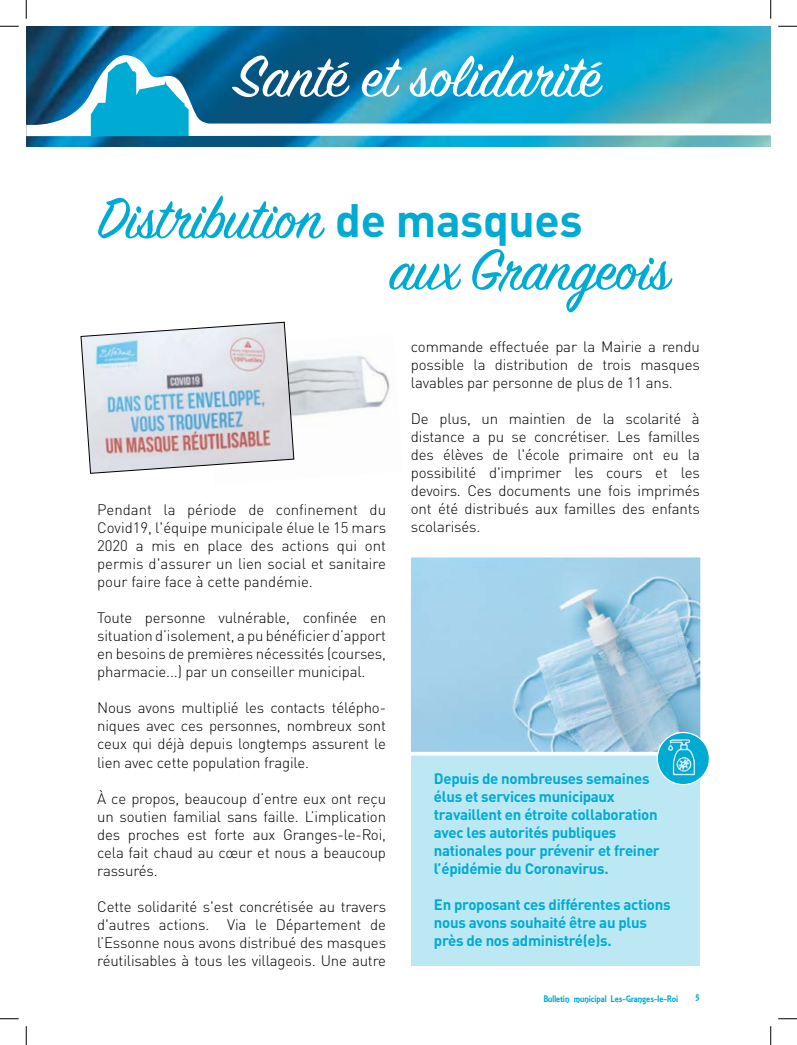
<style>
.page{position:relative;width:797px;height:1045px;background:#fff}
.page>*{position:absolute;margin:0;border:0;box-sizing:border-box;transform-origin:0 0}
.t1{font:65px "Sign Painter House Script";color:#fff}
.t2{font:63.75px/51.2px "Sign Painter House Script";letter-spacing:-.01em;color:#00abd3}
.t3{font:300 15px/18px "DIN Pro";letter-spacing:-.01em;color:#000;text-align:justify}
.t4{font:700 15px/18px "DIN Pro";letter-spacing:-.02em;color:#00abd3}
.t5{font:10px "ARESSENCE";color:#00abd3}
.s1{font-family:"DIN Pro";font-weight:700;font-size:46.25px}
</style>
<div class="page">
<img style="left:294px;top:355px;width:96px;height:105px">
<div style="left:411px;top:753px;width:288px;height:212px;background:#bbe8f3"></div>
<img style="left:26px;top:26px;width:744px;height:121px">
<svg style="left:26px;top:53px;width:744px;height:83px;background:#3b9cbd"></svg>
<svg style="left:91px;top:62px;width:98px;height:74px"></svg>
<img style="left:81px;top:322px;width:213px;height:151px">
<img style="left:412px;top:559px;width:287px;height:191px">
<div style="left:407px;top:554px;width:297px;height:201px;border:4px solid #fff"></div>
<svg style="left:657px;top:732px;width:52px;height:52px"></svg>
<div style="left:656px;top:732px;width:54px;height:53px;border:1px solid #fff;border-radius:50%"></div>
<img style="left:662px;top:739px;width:38px;height:36px">
<svg style="left:0;top:25px;width:19px;height:2px"></svg>
<svg style="left:778px;top:25px;width:19px;height:2px"></svg>
<svg style="left:0;top:1018px;width:19px;height:1px"></svg>
<svg style="left:778px;top:1018px;width:19px;height:1px"></svg>
<svg style="left:25px;top:0;width:2px;height:19px"></svg>
<svg style="left:25px;top:1026px;width:2px;height:19px"></svg>
<svg style="left:770px;top:0;width:1px;height:19px"></svg>
<svg style="left:770px;top:1026px;width:1px;height:19px"></svg>
<h1 class="t1" style="left:235px;top:36px;width:367px">Santé et solidarité</h1>
<h2 class="t2" style="left:389px;top:198px;width:282px;text-indent:-292px">Distribution <span class="s1">de masques </span>aux Grangeois</h2>
<p class="t3" style="left:97px;top:500px;width:290px">Pendant la période de confinement du Covid19, l'équipe municipale élue le 15 mars 2020 a mis en place des actions qui ont permis d'assurer un lien social et sanitaire pour faire face à cette pandémie.</p>
<p class="t3" style="left:97px;top:608px;width:290px">Toute personne vulnérable, confinée en situation d’isolement, a pu bénéficier d’apport en besoins de premières nécessités (courses, pharmacie...) par un conseiller municipal.</p>
<p class="t3" style="left:97px;top:698px;width:290px">Nous avons multiplié les contacts télépho&shy;niques avec ces personnes, nombreux sont ceux qui déjà depuis longtemps assurent le lien avec cette population fragile.</p>
<p class="t3" style="left:97px;top:788px;width:290px">À ce propos, beaucoup d’entre eux ont reçu un soutien familial sans faille. L’implication des proches est forte aux Granges-le-Roi, cela fait chaud au cœur et nous a beaucoup rassurés.</p>
<p class="t3" style="left:97px;top:896px;width:290px">Cette solidarité s'est concrétisée au travers d'autres actions. Via le Département de l’Essonne nous avons distribué des masques réutilisables à tous les villageois. Une autre</p>
<p class="t3" style="left:411px;top:336px;width:290px">commande effectuée par la Mairie a rendu possible la distribution de trois masques lavables par personne de plus de 11 ans.</p>
<p class="t3" style="left:411px;top:408px;width:290px">De plus, un maintien de la scolarité à distance a pu se concrétiser. Les familles des élèves de l'école primaire ont eu la possibilité d'imprimer les cours et les devoirs. Ces documents une fois imprimés ont été distribués aux familles des enfants scolarisés.</p>
<p class="t4" style="left:434px;top:767px;width:227px">Depuis de nombreuses semaines élus et services municipaux travaillent en étroite collaboration avec les autorités publiques nationales pour prévenir et freiner l’épidémie du Coronavirus.</p>
<p class="t4" style="left:434px;top:893px;width:238px">En proposant ces différentes actions nous avons souhaité être au plus près de nos administré(e)s.</p>
<p class="t5" style="left:543px;top:993px;width:136px">Bulletin municipal Les-Granges-le-Roi</p>
<p class="t5" style="left:695px;top:992px;width:6px">5</p>
</div>
